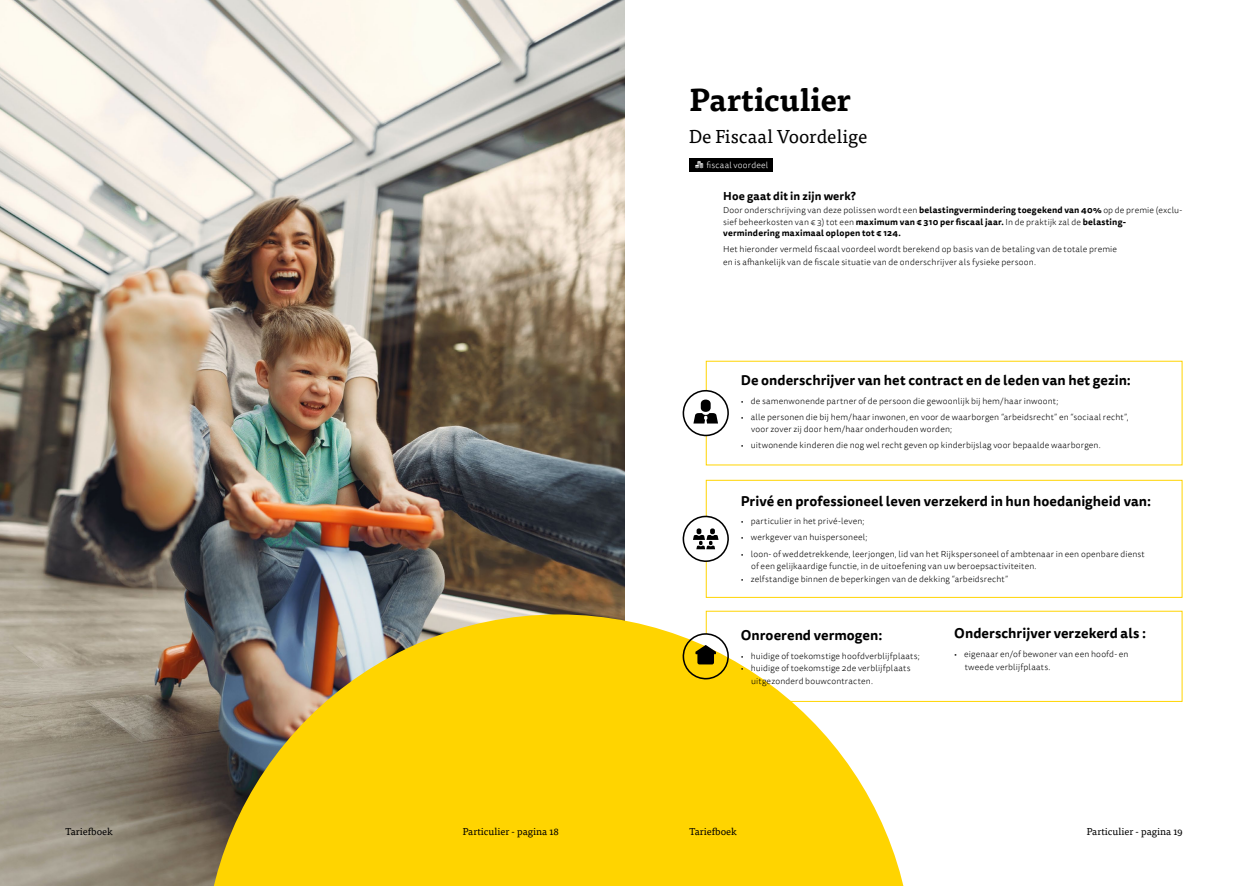
<style>
.page{position:relative;width:1248px;height:886px;background:#fff}
.page>*{position:absolute;margin:0;border:0;box-sizing:border-box;transform-origin:0 0}
.t1{font:700 31.25px "Tisa Pro";color:#000}
.t2{font:18.75px "Tisa Pro";color:#000}
.t3{font:700 13.75px "Tisa Sans Pro";letter-spacing:.005em;color:#000}
.t4{font:700 11.25px "Tisa Sans Pro";letter-spacing:.01em;color:#000}
.t5{font:10px "Tisa Pro";color:#000}
.t6{font:300 8.75px/12.5px "Tisa Sans Pro";letter-spacing:.015em;color:#000}
.t7{font:700 8.75px "Tisa Sans Pro";letter-spacing:.02em;color:#000}
.t8{font:300 8.75px "Tisa Sans Pro";letter-spacing:.025em;color:#fff}
.s1{font-weight:700}
</style>
<div class="page">
<img style="left:0;top:0;width:624px;height:886px">
<svg style="left:204px;top:614px;width:700px;height:272px;background:#e9c61e"></svg>
<svg style="left:705px;top:361px;width:477px;height:105px"></svg>
<svg style="left:705px;top:480px;width:477px;height:118px"></svg>
<svg style="left:682px;top:389px;width:47px;height:48px"></svg>
<svg style="left:682px;top:515px;width:47px;height:48px"></svg>
<svg style="left:682px;top:610px;width:500px;height:92px"></svg>
<div style="left:689px;top:158px;width:83px;height:13px;background:#000"></div>
<svg style="left:695px;top:161px;width:8px;height:7px"></svg>
<h1 class="t1" style="left:689px;top:75px;width:163px">Particulier</h1>
<h2 class="t2" style="left:689px;top:123px;width:180px">De Fiscaal Voordelige</h2>
<p class="t8" style="left:706px;top:159px;width:63px">fiscaal voordeel</p>
<p class="t4" style="left:723px;top:188px;width:134px">Hoe gaat dit in zijn werk?</p>
<p class="t6" style="left:723px;top:204px;width:460px">Door onderschrijving van deze polissen wordt een <span class="s1">belastingvermindering toegekend van 40%</span> op de premie (exclu&shy;sief beheerkosten van € 3) tot een <span class="s1">maximum van € 310 per fiscaal jaar.</span> In de praktijk zal de <span class="s1">belasting-</span></p>
<p class="t7" style="left:723px;top:226px;width:179px">vermindering maximaal oplopen tot € 124.</p>
<p class="t6" style="left:723px;top:243px;width:395px">Het hieronder vermeld fiscaal voordeel wordt berekend op basis van de betaling van de totale premie en is afhankelijk van de fiscale situatie van de onderschrijver als fysieke persoon.</p>
<h3 class="t3" style="left:740px;top:370px;width:391px">De onderschrijver van het contract en de leden van het gezin:</h3>
<p class="t6" style="left:740px;top:395px;width:319px">• de samenwonende partner of de persoon die gewoonlijk bij hem/haar inwoont;</p>
<p class="t6" style="left:751px;top:411px;width:379px;text-indent:-10px">• alle personen die bij hem/haar inwonen, en voor de waarborgen “arbeidsrecht” en “sociaal recht”, voor zover zij door hem/haar onderhouden worden;</p>
<p class="t6" style="left:740px;top:439px;width:361px">• uitwonende kinderen die nog wel recht geven op kinderbijslag voor bepaalde waarborgen.</p>
<h3 class="t3" style="left:740px;top:491px;width:412px">Privé en professioneel leven verzekerd in hun hoedanigheid van:</h3>
<p class="t6" style="left:740px;top:515px;width:125px">• particulier in het privé-leven;</p>
<p class="t6" style="left:740px;top:531px;width:128px">• werkgever van huispersoneel;</p>
<p class="t6" style="left:751px;top:547px;width:395px;text-indent:-10px">• loon- of weddetrekkende, leerjongen, lid van het Rijkspersoneel of ambtenaar in een openbare dienst of een gelijkaardige functie, in de uitoefening van uw beroepsactiviteiten.</p>
<p class="t6" style="left:740px;top:572px;width:269px">• zelfstandige binnen de beperkingen van de dekking “arbeidsrecht”</p>
<h3 class="t3" style="left:740px;top:625px;width:143px">Onroerend vermogen:</h3>
<p class="t6" style="left:740px;top:650px;width:180px">• huidige of toekomstige hoofdverblijfplaats;</p>
<p class="t6" style="left:751px;top:662px;width:161px;text-indent:-10px">• huidige of toekomstige 2de verblijfplaats uitgezonderd bouwcontracten.</p>
<h3 class="t3" style="left:954px;top:623px;width:193px">Onderschrijver verzekerd als :</h3>
<p class="t6" style="left:964px;top:648px;width:165px;text-indent:-10px">• eigenaar en/of bewoner van een hoofd- en tweede verblijfplaats.</p>
<p class="t5" style="left:66px;top:824px;width:49px">Tariefboek</p>
<p class="t5" style="left:463px;top:824px;width:98px">Particulier - pagina 18</p>
<p class="t5" style="left:689px;top:824px;width:49px">Tariefboek</p>
<p class="t5" style="left:1086px;top:824px;width:98px">Particulier - pagina 19</p>
</div>
